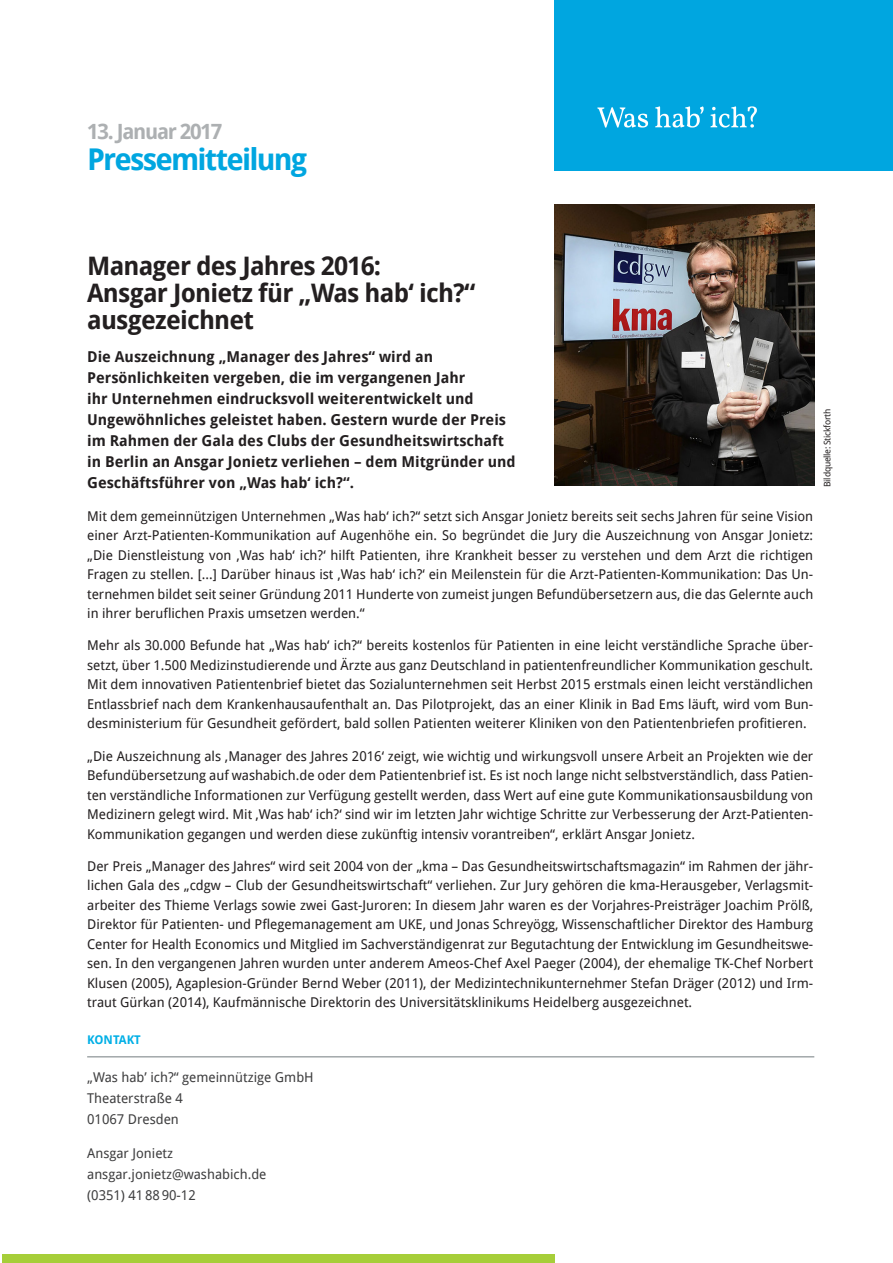
<style>
.page{position:relative;width:893px;height:1263px;background:#fff}
.page>*{position:absolute;margin:0;border:0;box-sizing:border-box;transform-origin:0 0}
.t1{font:700 30px "Droid Sans";letter-spacing:-.06em;color:#00a6e0}
.t2{font:700 25.5px/27px "Droid Sans";letter-spacing:-.03em;color:#231f20}
.t3{font:700 21px "Droid Sans";letter-spacing:-.06em;color:#adb0b2}
.t4{font:700 15px/21px "Droid Sans";color:#231f20}
.t5{font:13.5px/19.5px "Droid Sans";color:#231f20;text-align:justify}
.t6{font:13.5px/21px "Droid Sans";color:#3e3e3f}
.t7{font:700 12px "Droid Sans";color:#00afe6}
.t8{font:9px "Droid Sans";letter-spacing:-.03em;color:#231f20}
</style>
<div class="page">
<hr style="left:87px;top:1056px;width:727px;height:1px;background:#a2a8aa">
<div style="left:555px;top:0;width:338px;height:170px;background:#00a6e0"></div>
<svg style="left:597px;top:106px;width:160px;height:22px"></svg>
<div style="left:2px;top:1254px;width:553px;height:9px;background:#a6ce39"></div>
<img style="left:555px;top:204px;width:259px;height:281px">
<h3 class="t3" style="left:87px;top:119px;width:137px">13. Januar 2017</h3>
<h1 class="t1" style="left:87px;top:142px;width:222px">Pressemitteilung</h1>
<h2 class="t2" style="left:87px;top:252px;width:390px">Manager des Jahres 2016:<br>Ansgar Jonietz für „Was hab‘ ich?“ ausgezeichnet</h2>
<p class="t4" style="left:87px;top:347px;width:430px">Die Auszeichnung „Manager des Jahres“ wird an Persönlichkeiten vergeben, die im vergangenen Jahr<br>ihr Unternehmen eindrucksvoll weiterentwickelt und Ungewöhnliches geleistet haben. Gestern wurde der Preis im Rahmen der Gala des Clubs der Gesundheitswirtschaft in Berlin an Ansgar Jonietz verliehen – dem Mitgründer und Geschäftsführer von „Was hab‘ ich?“.</p>
<p class="t5" style="left:87px;top:506px;width:728px">Mit dem gemeinnützigen Unternehmen „Was hab‘ ich?“ setzt sich Ansgar Jonietz bereits seit sechs Jahren für seine Vision einer Arzt-Patienten-Kommunikation auf Augenhöhe ein. So begründet die Jury die Auszeichnung von Ansgar Jonietz: „Die Dienstleistung von ‚Was hab‘ ich?‘ hilft Patienten, ihre Krankheit besser zu verstehen und dem Arzt die richtigen Fragen zu stellen. [...] Darüber hinaus ist ‚Was hab‘ ich?‘ ein Meilenstein für die Arzt-Patienten-Kommunikation: Das Un&shy;ternehmen bildet seit seiner Gründung 2011 Hunderte von zumeist jungen Befundübersetzern aus, die das Gelernte auch in ihrer beruflichen Praxis umsetzen werden.“</p>
<p class="t5" style="left:87px;top:636px;width:728px">Mehr als 30.000 Befunde hat „Was hab‘ ich?“ bereits kostenlos für Patienten in eine leicht verständliche Sprache über&shy;setzt, über 1.500 Medizinstudierende und Ärzte aus ganz Deutschland in patientenfreundlicher Kommunikation geschult.<br>Mit dem innovativen Patientenbrief bietet das Sozialunternehmen seit Herbst 2015 erstmals einen leicht verständlichen Entlassbrief nach dem Krankenhausaufenthalt an. Das Pilotprojekt, das an einer Klinik in Bad Ems läuft, wird vom Bun&shy;desministerium für Gesundheit gefördert, bald sollen Patienten weiterer Kliniken von den Patientenbriefen profitieren.</p>
<p class="t5" style="left:87px;top:746px;width:728px">„Die Auszeichnung als ‚Manager des Jahres 2016‘ zeigt, wie wichtig und wirkungsvoll unsere Arbeit an Projekten wie der Befundübersetzung auf washabich.de oder dem Patientenbrief ist. Es ist noch lange nicht selbstverständlich, dass Patien&shy;ten verständliche Informationen zur Verfügung gestellt werden, dass Wert auf eine gute Kommunikationsausbildung von Medizinern gelegt wird. Mit ‚Was hab‘ ich?‘ sind wir im letzten Jahr wichtige Schritte zur Verbesserung der Arzt-Patienten-Kommunikation gegangen und werden diese zukünftig intensiv vorantreiben“, erklärt Ansgar Jonietz.</p>
<p class="t5" style="left:87px;top:856px;width:728px">Der Preis „Manager des Jahres“ wird seit 2004 von der „kma – Das Gesundheitswirtschaftsmagazin“ im Rahmen der jähr&shy;lichen Gala des „cdgw – Club der Gesundheitswirtschaft“ verliehen. Zur Jury gehören die kma-Herausgeber, Verlagsmit&shy;arbeiter des Thieme Verlags sowie zwei Gast-Juroren: In diesem Jahr waren es der Vorjahres-Preisträger Joachim Prölß, Direktor für Patienten- und Pflegemanagement am UKE, und Jonas Schreyögg, Wissenschaftlicher Direktor des Hamburg Center for Health Economics und Mitglied im Sachverständigenrat zur Begutachtung der Entwicklung im Gesundheitswe&shy;sen. In den vergangenen Jahren wurden unter anderem Ameos-Chef Axel Paeger (2004), der ehemalige TK-Chef Norbert Klusen (2005), Agaplesion-Gründer Bernd Weber (2011), der Medizintechnikunternehmer Stefan Dräger (2012) und Irm&shy;traut Gürkan (2014), Kaufmännische Direktorin des Universitätsklinikums Heidelberg ausgezeichnet.</p>
<p class="t7" style="left:87px;top:1033px;width:55px">KONTAKT</p>
<p class="t6" style="left:87px;top:1067px;width:228px">„Was hab’ ich?“ gemeinnützige GmbH<br>Theaterstraße 4<br>01067 Dresden</p>
<p class="t6" style="left:87px;top:1143px;width:181px">Ansgar Jonietz ansgar.jonietz@washabich.de (0351) 418890-12</p>
<p class="t8" style="left:822px;top:487px;width:80px;rotate:-90deg">Bildquelle: Stickforth</p>
</div>
